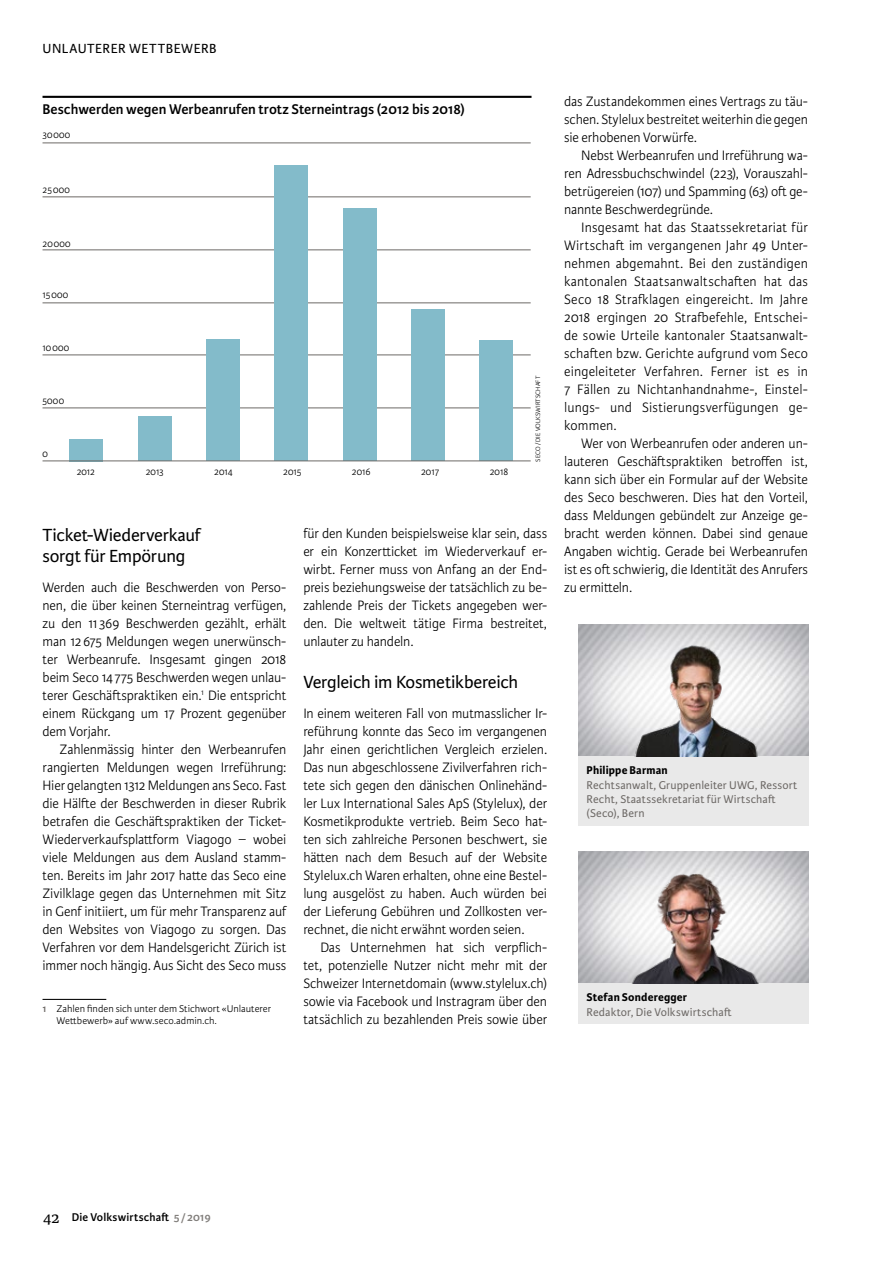
<style>
.page{position:relative;width:893px;height:1263px;background:#fff}
.page>*{position:absolute;margin:0;border:0;box-sizing:border-box;transform-origin:0 0}
.t1{font:18.75px/21px "Karmina Sans";letter-spacing:-.015em;color:#000}
.t2{font:600 15px "Karmina Sans";color:#000}
.t3{font:300 14.55px/18px "Karmina Sans";letter-spacing:-.005em;color:#000;text-align:justify;scale:.96 1}
.t4{font:14.1px "Karmina Sans";letter-spacing:.04em;color:#000}
.t5{font:12px/14.4px "Karmina Sans";letter-spacing:.015em;color:#6d6966}
.t6{font:700 12px "Karmina Sans";letter-spacing:.015em;color:#000}
.t7{font:600 12px "Karmina Sans";letter-spacing:.01em;color:#000}
.t8{font:300 10.5px/12.3px "Karmina Sans";letter-spacing:.005em;color:#000}
.t9{font:300 10.5px "Karmina Sans";letter-spacing:.005em;color:#000;scale:.95 1}
.t10{font:300 6.75px "Karmina Sans";letter-spacing:.01em;color:#000}
.s1{font-weight:600;color:#6d6966}
.s2{font-family:"Karmina";font-weight:400;font-size:16.5px}
.s3{color:#817e7b}
</style>
<div class="page">
<img style="left:578px;top:625px;width:231px;height:132px">
<div style="left:578px;top:757px;width:231px;height:69px;background:#e9e9e9"></div>
<img style="left:584px;top:633px;width:223px;height:123px">
<img style="left:578px;top:852px;width:231px;height:131px">
<div style="left:578px;top:983px;width:231px;height:41px;background:#e9e9e9"></div>
<img style="left:584px;top:860px;width:223px;height:123px">
<hr style="left:43px;top:999px;width:63px;height:1px;background:#000">
<hr style="left:43px;top:96px;width:488px;height:2px;background:#000">
<hr style="left:43px;top:408px;width:488px;height:1px;background:#6d6966">
<hr style="left:43px;top:355px;width:488px;height:1px;background:#6d6966">
<hr style="left:43px;top:303px;width:488px;height:1px;background:#6d6966">
<hr style="left:43px;top:250px;width:488px;height:1px;background:#6d6966">
<hr style="left:43px;top:197px;width:488px;height:1px;background:#6d6966">
<hr style="left:43px;top:143px;width:488px;height:1px;background:#6d6966">
<div style="left:70px;top:439px;width:33px;height:22px;background:#83bbca"></div>
<div style="left:138px;top:417px;width:33px;height:44px;background:#83bbca"></div>
<div style="left:206px;top:340px;width:33px;height:121px;background:#83bbca"></div>
<div style="left:274px;top:166px;width:34px;height:295px;background:#83bbca"></div>
<div style="left:343px;top:208px;width:33px;height:253px;background:#83bbca"></div>
<div style="left:411px;top:310px;width:34px;height:151px;background:#83bbca"></div>
<div style="left:480px;top:340px;width:33px;height:121px;background:#83bbca"></div>
<hr style="left:43px;top:461px;width:488px;height:1px;background:#6d6966">
<p class="t4" style="left:43px;top:41px;width:175px">UNLAUTERER WETTBEWERB</p>
<p class="t2" style="left:43px;top:100px;width:424px">Beschwerden wegen Werbeanrufen trotz Sterneintrags (2012 bis 2018)</p>
<p class="t9" style="left:43px;top:129px;width:31px">30000</p>
<p class="t9" style="left:43px;top:184px;width:30px">25000</p>
<p class="t9" style="left:43px;top:238px;width:31px">20000</p>
<p class="t9" style="left:43px;top:289px;width:29px">15000</p>
<p class="t9" style="left:43px;top:341px;width:30px">10000</p>
<p class="t9" style="left:43px;top:395px;width:24px">5000</p>
<p class="t9" style="left:43px;top:448px;width:7px">0</p>
<p class="t9" style="left:77px;top:465px;width:21px">2012</p>
<p class="t9" style="left:146px;top:465px;width:20px">2013</p>
<p class="t9" style="left:214px;top:465px;width:21px">2014</p>
<p class="t9" style="left:283px;top:465px;width:21px">2015</p>
<p class="t9" style="left:352px;top:465px;width:21px">2016</p>
<p class="t9" style="left:421px;top:465px;width:20px">2017</p>
<p class="t9" style="left:490px;top:465px;width:21px">2018</p>
<p class="t10" style="left:534px;top:462px;width:87px;rotate:-90deg">SECO / DIE VOLKSWIRTSCHAFT</p>
<p class="t1" style="left:43px;top:525px;width:160px">Ticket-Wiederverkauf sorgt für Empörung</p>
<p class="t3" style="left:43px;top:579px;width:255px">Werden auch die Beschwerden von Perso&shy;nen, die über keinen Sterneintrag verfügen, zu den 11369 Beschwerden gezählt, erhält man 12675 Meldungen wegen unerwünsch&shy;ter Werbeanrufe. Insgesamt gingen 2018 beim Seco 14775 Beschwerden wegen unlau&shy;terer Geschäftspraktiken ein.<sup>1</sup> Die entspricht einem Rückgang um 17 Prozent gegenüber dem Vorjahr.</p>
<p class="t3" style="left:43px;top:741px;width:255px;text-indent:17px">Zahlenmässig hinter den Werbeanrufen rangierten Meldungen wegen Irreführung:<br>Hier gelangten 1312 Meldungen ans Seco. Fast die Hälfte der Beschwerden in dieser Rubrik betrafen die Geschäftspraktiken der Ticket-Wiederverkaufsplattform Viagogo – wobei viele Meldungen aus dem Ausland stamm&shy;ten. Bereits im Jahr 2017 hatte das Seco eine Zivilklage gegen das Unternehmen mit Sitz in Genf initiiert, um für mehr Transparenz auf den Websites von Viagogo zu sorgen. Das Verfahren vor dem Handelsgericht Zürich ist immer noch hängig. Aus Sicht des Seco muss</p>
<p class="t8" style="left:57px;top:1002px;width:216px;text-indent:-14px"><span class="s1">1</span> Zahlen finden sich unter dem Stichwort «Unlauterer<br>Wettbewerb» auf www.seco.admin.ch.</p>
<p class="t3" style="left:303px;top:525px;width:255px">für den Kunden beispielsweise klar sein, dass er ein Konzertticket im Wiederverkauf er&shy;wirbt. Ferner muss von Anfang an der End&shy;preis beziehungsweise der tatsächlich zu be&shy;zahlende Preis der Tickets angegeben wer&shy;den. Die weltweit tätige Firma bestreitet, unlauter zu handeln.</p>
<p class="t1" style="left:303px;top:672px;width:216px">Vergleich im Kosmetikbereich</p>
<p class="t3" style="left:303px;top:705px;width:255px">In einem weiteren Fall von mutmasslicher Ir&shy;reführung konnte das Seco im vergangenen Jahr einen gerichtlichen Vergleich erzielen.<br>Das nun abgeschlossene Zivilverfahren rich&shy;tete sich gegen den dänischen Onlinehänd&shy;ler Lux International Sales ApS (Stylelux), der Kosmetikprodukte vertrieb. Beim Seco hat&shy;ten sich zahlreiche Personen beschwert, sie hätten nach dem Besuch auf der Website Stylelux.ch Waren erhalten, ohne eine Bestel&shy;lung ausgelöst zu haben. Auch würden bei der Lieferung Gebühren und Zollkosten ver&shy;rechnet, die nicht erwähnt worden seien.</p>
<p class="t3" style="left:303px;top:939px;width:255px;text-indent:17px">Das Unternehmen hat sich verpflich&shy;tet, potenzielle Nutzer nicht mehr mit der Schweizer Internetdomain (www.stylelux.ch) sowie via Facebook und Instragram über den tatsächlich zu bezahlenden Preis sowie über</p>
<p class="t3" style="left:564px;top:93px;width:255px">das Zustandekommen eines Vertrags zu täu&shy;schen. Stylelux bestreitet weiterhin die gegen sie erhobenen Vorwürfe.</p>
<p class="t3" style="left:564px;top:147px;width:255px;text-indent:17px">Nebst Werbeanrufen und Irreführung wa&shy;ren Adressbuchschwindel (223), Vorauszahl&shy;betrügereien (107) und Spamming (63) oft ge&shy;nannte Beschwerdegründe.</p>
<p class="t3" style="left:564px;top:219px;width:255px;text-indent:17px">Insgesamt hat das Staatssekretariat für Wirtschaft im vergangenen Jahr 49 Unter&shy;nehmen abgemahnt. Bei den zuständigen kantonalen Staatsanwaltschaften hat das Seco 18 Strafklagen eingereicht. Im Jahre 2018 ergingen 20 Strafbefehle, Entschei&shy;de sowie Urteile kantonaler Staatsanwalt&shy;schaften bzw. Gerichte aufgrund vom Seco eingeleiteter Verfahren. Ferner ist es in 7 Fällen zu Nichtanhandnahme-, Einstel&shy;lungs- und Sistierungsverfügungen ge&shy;kommen.</p>
<p class="t3" style="left:564px;top:435px;width:255px;text-indent:17px">Wer von Werbeanrufen oder anderen un&shy;lauteren Geschäftspraktiken betroffen ist, kann sich über ein Formular auf der Website des Seco beschweren. Dies hat den Vorteil, dass Meldungen gebündelt zur Anzeige ge&shy;bracht werden können. Dabei sind genaue Angaben wichtig. Gerade bei Werbeanrufen ist es oft schwierig, die Identität des Anrufers zu ermitteln.</p>
<p class="t6" style="left:587px;top:763px;width:83px">Philippe Barman</p>
<p class="t5" style="left:587px;top:778px;width:212px">Rechtsanwalt, Gruppenleiter UWG, Ressort<br>Recht, Staatssekretariat für Wirtschaft (Seco), Bern</p>
<p class="t6" style="left:587px;top:990px;width:102px">Stefan Sonderegger</p>
<p class="t5" style="left:587px;top:1005px;width:146px">Redaktor, Die Volkswirtschaft</p>
<p class="t7" style="left:43px;top:1210px;width:169px"><span class="s2">42</span> Die Volkswirtschaft <span class="s3">5 /2019</span></p>
</div>
